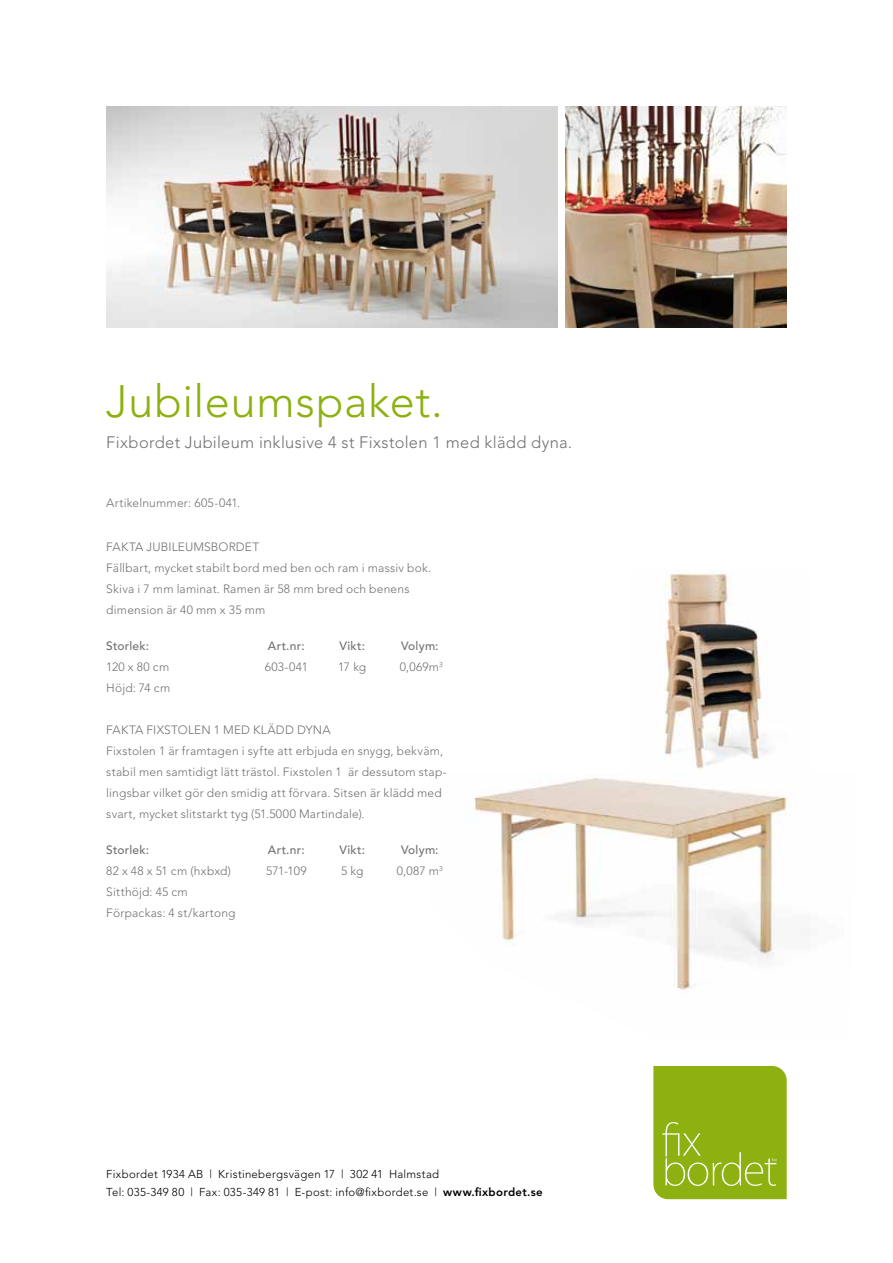
<style>
.page{position:relative;width:893px;height:1263px;background:#fff}
.page>*{position:absolute;margin:0;border:0;box-sizing:border-box;transform-origin:0 0}
.t1{font:300 45px "Avenir";letter-spacing:.015em;color:#8cb110}
.t2{font:300 16.5px "Avenir";letter-spacing:.015em;color:#707172}
.t3{font:300 12px/21px "Avenir";letter-spacing:.015em;color:#707172}
.t4{font:500 12px "Avenir";letter-spacing:.02em;color:#707172}
.t5{font:300 11.4px/18px "Avenir";letter-spacing:.025em;color:#000}
.s1{font-weight:800}
</style>
<div class="page">
<img style="left:664px;top:573px;width:106px;height:197px">
<img style="left:473px;top:777px;width:316px;height:213px">
<img style="left:106px;top:106px;width:451px;height:221px">
<svg style="left:653px;top:1066px;width:134px;height:133px"></svg>
<img style="left:566px;top:106px;width:221px;height:221px">
<h1 class="t1" style="left:106px;top:375px;width:338px">Jubileumspaket.</h1>
<h2 class="t2" style="left:106px;top:433px;width:467px">Fixbordet Jubileum inklusive 4 st Fixstolen 1 med klädd dyna.</h2>
<p class="t3" style="left:106px;top:492px;width:136px">Artikelnummer: 605-041.</p>
<p class="t3" style="left:106px;top:536px;width:327px">FAKTA JUBILEUMSBORDET<br>Fällbart, mycket stabilt bord med ben och ram i massiv bok.<br>Skiva i 7 mm laminat. Ramen är 58 mm bred och benens dimension är 40 mm x 35 mm</p>
<p class="t4" style="left:106px;top:639px;width:44px">Storlek:</p>
<p class="t4" style="left:268px;top:639px;width:38px">Art.nr:</p>
<p class="t4" style="left:339px;top:639px;width:27px">Vikt:</p>
<p class="t4" style="left:401px;top:639px;width:39px">Volym:</p>
<p class="t3" style="left:106px;top:656px;width:64px">120 x 80 cm</p>
<p class="t3" style="left:265px;top:656px;width:45px">603-041</p>
<p class="t3" style="left:338px;top:656px;width:29px">17 kg</p>
<p class="t3" style="left:400px;top:656px;width:44px">0,069m<sup>3</sup></p>
<p class="t3" style="left:106px;top:677px;width:65px">Höjd: 74 cm</p>
<p class="t3" style="left:106px;top:719px;width:342px">FAKTA FIXSTOLEN 1 MED KLÄDD DYNA<br>Fixstolen 1 är framtagen i syfte att erbjuda en snygg, bekväm, stabil men samtidigt lätt trästol. Fixstolen 1 är dessutom stap&shy;lingsbar vilket gör den smidig att förvara. Sitsen är klädd med svart, mycket slitstarkt tyg (51.5000 Martindale).</p>
<p class="t4" style="left:106px;top:843px;width:44px">Storlek:</p>
<p class="t4" style="left:268px;top:843px;width:38px">Art.nr:</p>
<p class="t4" style="left:339px;top:843px;width:27px">Vikt:</p>
<p class="t4" style="left:401px;top:843px;width:39px">Volym:</p>
<p class="t3" style="left:106px;top:860px;width:126px">82 x 48 x 51 cm (hxbxd)</p>
<p class="t3" style="left:266px;top:860px;width:42px">571-109</p>
<p class="t3" style="left:341px;top:860px;width:24px">5 kg</p>
<p class="t3" style="left:397px;top:860px;width:48px">0,087 m<sup>3</sup></p>
<p class="t3" style="left:106px;top:881px;width:131px">Sitthöjd: 45 cm<br>Förpackas: 4 st/kartong</p>
<p class="t5" style="left:106px;top:1165px;width:438px">Fixbordet 1934 AB | Kristinebergsvägen 17 | 302 41 Halmstad<br>Tel: 035-349 80 | Fax: 035-349 81 | E-post: info@fixbordet.se | <span class="s1">www.fixbordet.se</span></p>
</div>
